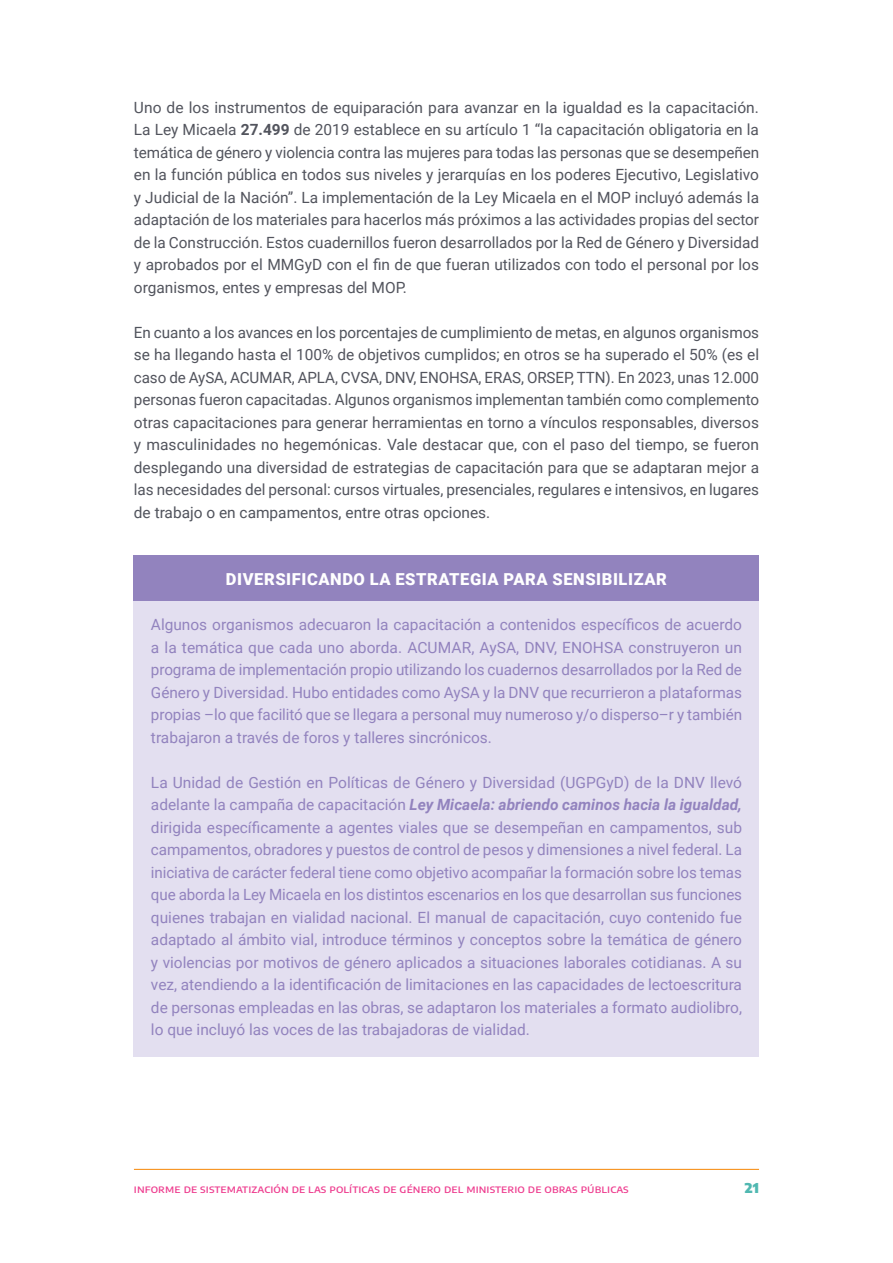
<style>
.page{position:relative;width:893px;height:1263px;background:#fff}
.page>*{position:absolute;margin:0;border:0;box-sizing:border-box;transform-origin:0 0}
.t1{font:900 16.5px "Roboto";letter-spacing:.035em;color:#fff}
.t2{font:15.45px/22.5px "Roboto";color:#52545d;text-align:justify}
.t3{font:15.45px/22.5px "Roboto";color:#9283be;text-align:justify}
.t4{font:900 13.5px "Encode Sans";color:#50b8b1}
.t5{font:500 10.95px "Encode Sans";letter-spacing:.01em;color:#ee3d8f;scale:1.04 1}
.s1{font-weight:700}
.s2{color:#50535c}
.s3{font-weight:700;font-style:italic}
</style>
<div class="page">
<hr style="left:134px;top:1169px;width:625px;height:1px;background:#f79421">
<div style="left:134px;top:556px;width:625px;height:46px;background:#9283be"></div>
<div style="left:134px;top:601px;width:625px;height:162px;background:#e3dff0"></div>
<div style="left:134px;top:759px;width:625px;height:297px;background:#e3dff0"></div>
<p class="t2" style="left:134px;top:95px;width:627px">Uno de los instrumentos de equiparación para avanzar en la igualdad es la capacitación.<br>La Ley Micaela <span class="s1">27.499</span> de 2019 establece en su artículo 1 “la capacitación obligatoria en la temática de género y violencia contra las mujeres para todas las personas que se desempeñen en la función pública en todos sus niveles y jerarquías en los poderes Ejecutivo, Legislativo y Judicial de la Nación”. La implementación de la Ley Micaela en el MOP incluyó además la adaptación de los materiales para hacerlos más próximos a las actividades propias del sector de la Construcción. Estos cuadernillos fueron desarrollados por la Red de Género y Diversidad y aprobados por el MMGyD con el fin de que fueran utilizados con todo el personal por los organismos, entes y empresas del MOP.</p>
<p class="t2" style="left:134px;top:320px;width:627px"><span class="s2">En cuanto a los avances en los porcentajes de cumplimiento de metas, en algunos organismos se h</span>a llegando hasta el 100% de objetivos cumplidos; en otros se ha superado el 50% (es el caso de AySA, ACUMAR, APLA, CVSA, DNV, ENOHSA, ERAS, ORSEP, TTN). En 2023, unas 12.000 personas fueron capacitadas. Algunos organismos implementan también como complemento otras capacitaciones para generar herramientas en torno a vínculos responsables, diversos y masculinidades no hegemónicas. Vale destacar que, con el paso del tiempo, se fueron desplegando una diversidad de estrategias de capacitación para que se adaptaran mejor a las necesidades del personal: cursos <span class="s2">virtuales, presenciales, regulares e intensivos, en lugares de trabajo o en campamentos, entre otras opciones.</span></p>
<p class="t1" style="left:226px;top:568px;width:443px">DIVERSIFICANDO LA ESTRATEGIA PARA SENSIBILIZAR</p>
<p class="t3" style="left:151px;top:613px;width:593px">Algunos organismos adecuaron la capacitación a contenidos específicos de acuerdo a la temática que cada uno aborda. ACUMAR, AySA, DNV, ENOHSA construyeron un programa de implementación propio utilizando los cuadernos desarrollados por la Red de Género y Diversidad. Hubo entidades como AySA y la DNV que recurrieron a plataformas propias –lo que facilitó que se llegara a personal muy numeroso y/o disperso–r y también trabajaron a través de foros y talleres sincrónicos.</p>
<p class="t3" style="left:151px;top:770px;width:593px">La Unidad de Gestión en Políticas de Género y Diversidad (UGPGyD) de la DNV llevó adelante la campaña de capacitación <span class="s3">Ley Micaela: abriendo caminos hacia la igualdad, </span>dirigida específicamente a agentes viales que se desempeñan en campamentos, sub campamentos, obradores y puestos de control de pesos y dimensiones a nivel federal. La iniciativa de carácter federal tiene como objetivo acompañar la formación sobre los temas que aborda la Ley Micaela en los distintos escenarios en los que desarrollan sus funciones quienes trabajan en vialidad nacional. El manual de capacitación, cuyo contenido fue adaptado al ámbito vial, introduce términos y conceptos sobre la temática de género y violencias por motivos de género aplicados a situaciones laborales cotidianas. A su vez, atendiendo a la identificación de limitaciones en las capacidades de lectoescritura de personas empleadas en las obras, se adaptaron los materiales a formato audiolibro, lo que incluyó las voces de las trabajadoras de vialidad.</p>
<p class="t5" style="left:134px;top:1181px;width:477px">INFORME DE SISTEMATIZACIÓN DE LAS POLÍTICAS DE GÉNERO DEL MINISTERIO DE OBRAS PÚBLICAS</p>
<p class="t4" style="left:745px;top:1178px;width:16px">21</p>
</div>
